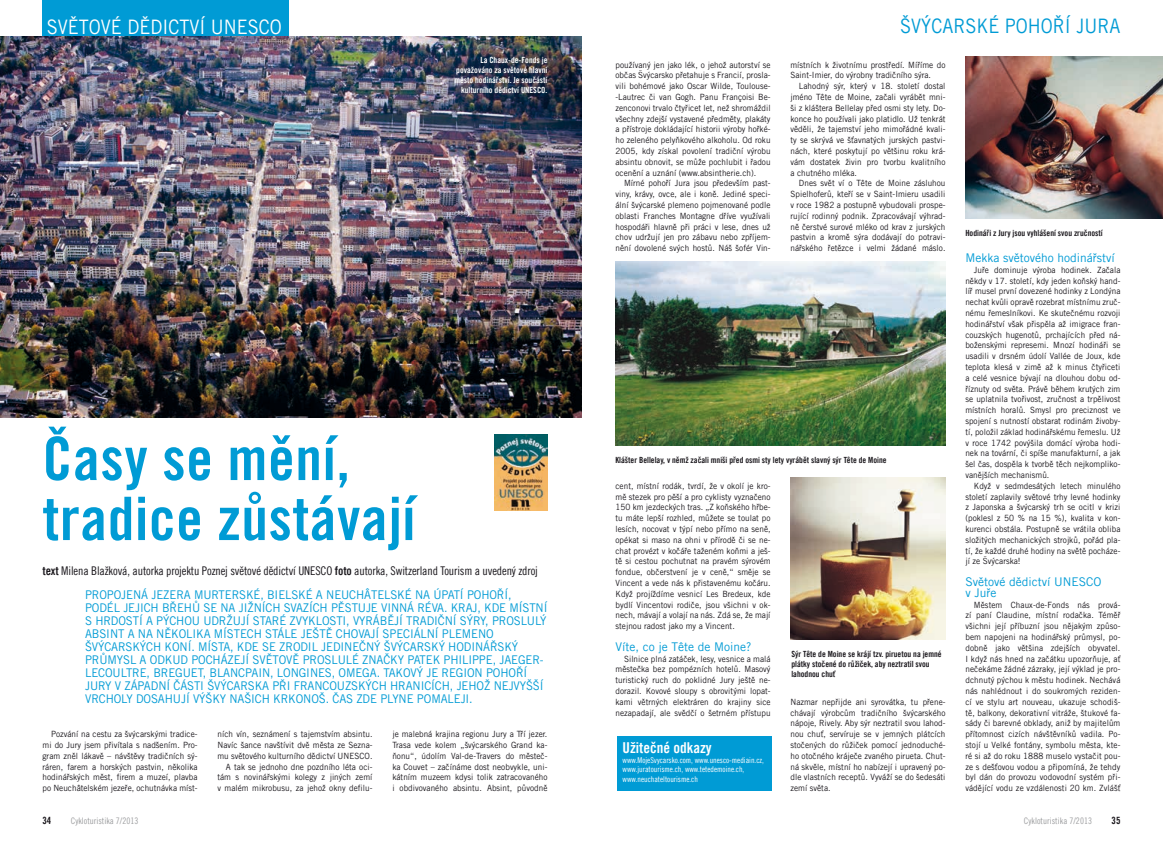
<style>
.page{position:relative;width:1163px;height:842px;background:#fff}
.page>*{position:absolute;margin:0;border:0;box-sizing:border-box;transform-origin:0 0}
.t1{font:60px/60px "Trade Gothic CE Bold Cond Twenty";letter-spacing:.01em;color:#009bd5}
.t2{font:20px "Trade Gothic CE";color:#fff;scale:.9 1}
.t3{font:20px "Trade Gothic CE";color:#009bd5;scale:.9 1}
.t4{font:15px "Trade Gothic CE Bold Cond Twenty";color:#fff}
.t5{font:12px/13px "Trade Gothic CE";letter-spacing:-.01em;color:#009bd5;scale:.95 1}
.t6{font:12px "Trade Gothic CE Cond Eighteen";letter-spacing:-.01em;color:#1a171c}
.t7{font:12px/10.8px "Trade Gothic CE";letter-spacing:-.01em;color:#009bd5}
.t8{font:10px "Trade Gothic CE Bold Cond Twenty";color:#1a171c}
.t9{font:9px "Trade Gothic CE Cond Eighteen";color:#9d9ea0}
.t10{font:8.6px/10.8px "Trade Gothic CE";letter-spacing:.005em;color:#1a171c;text-align:justify;scale:.95 1}
.t11{font:8.5px/10px "Trade Gothic CE Bold Cond Twenty";color:#1a171c}
.t12{font:8.5px/10px "Trade Gothic CE Bold Cond Twenty";color:#fff;text-align:right}
.t13{font:8px/9.5px "Trade Gothic CE Cond Eighteen";color:#fff}
.s1{font-family:"Trade Gothic CE Bold Cond Twenty"}
</style>
<div class="page">
<div style="left:43px;top:0;width:246px;height:37px;background:#009bd5"></div>
<img style="left:0;top:37px;width:581px;height:380px">
<img style="left:494px;top:435px;width:53px;height:75px">
<div style="left:617px;top:736px;width:154px;height:54px;background:#009bd5"></div>
<img style="left:965px;top:57px;width:197px;height:162px">
<img style="left:615px;top:262px;width:330px;height:183px">
<img style="left:790px;top:478px;width:155px;height:162px">
<h2 class="t2" style="left:47px;top:15px;width:263px">SVĚTOVÉ DĚDICTVÍ UNESCO</h2>
<p class="t12" style="left:454px;top:55px;width:94px">La Chaux-de-Fonds je považováno za světové hlavní město hodinářství. Je součástí kulturního dědictví UNESCO.</p>
<h1 class="t1" style="left:43px;top:429px;width:374px">Časy se mění, tradice zůstávají</h1>
<h3 class="t6" style="left:43px;top:564px;width:497px"><span class="s1">text</span> Milena Blažková, autorka projektu Poznej světové dědictví UNESCO <span class="s1">foto</span> autorka, Switzerland Tourism a uvedený zdroj</h3>
<p class="t5" style="left:85px;top:588px;width:488px">PROPOJENÁ JEZERA MURTERSKÉ, BIELSKÉ A NEUCHÂTELSKÉ NA ÚPATÍ POHOŘÍ, PODÉL JEJICH BŘEHŮ SE NA JIŽNÍCH SVAZÍCH PĚSTUJE VINNÁ RÉVA. KRAJ, KDE MÍSTNÍ S HRDOSTÍ A PÝCHOU UDRŽUJÍ STARÉ ZVYKLOSTI, VYRÁBĚJÍ TRADIČNÍ SÝRY, PROSLULÝ ABSINT A NA NĚKOLIKA MÍSTECH STÁLE JEŠTĚ CHOVAJÍ SPECIÁLNÍ PLEMENO ŠVÝCARSKÝCH KONÍ. MÍSTA, KDE SE ZRODIL JEDINEČNÝ ŠVÝCARSKÝ HODINÁŘSKÝ PRŮMYSL A ODKUD POCHÁZEJÍ SVĚTOVĚ PROSLULÉ ZNAČKY PATEK PHILIPPE, JAEGER-LECOULTRE, BREGUET, BLANCPAIN, LONGINES, OMEGA. TAKOVÝ JE REGION POHOŘÍ JURY V ZÁPADNÍ ČÁSTI ŠVÝCARSKA PŘI FRANCOUZSKÝCH HRANICÍCH, JEHOŽ NEJVYŠŠÍ VRCHOLY DOSAHUJÍ VÝŠKY NAŠICH KRKONOŠ. ČAS ZDE PLYNE POMALEJI.</p>
<p class="t10" style="left:43px;top:729px;width:165px;text-indent:9px">Pozvání na cestu za švýcarskými tradice&shy;mi do Jury jsem přivítala s nadšením. Pro&shy;gram zněl lákavě – návštěvy tradičních sý&shy;ráren, farem a horských pastvin, několika hodinářských měst, firem a muzeí, plavba po Neuchâtelském jezeře, ochutnávka míst-</p>
<p class="t10" style="left:217px;top:729px;width:165px;text-align:right">ních vín, seznámení s tajemstvím absintu.<br>Navíc šance navštívit dvě města ze Sezna&shy;mu světového kulturního dědictví UNESCO.<br>A tak se jednoho dne pozdního léta oci&shy;tám s novinářskými kolegy z jiných zemí v malém mikrobusu, za jehož okny defilu-</p>
<p class="t10" style="left:392px;top:729px;width:165px">je malebná krajina regionu Jury a Tří jezer.<br>Trasa vede kolem „švýcarského Grand ka&shy;ňonu“, údolím Val-de-Travers do městeč&shy;ka Couvet – začínáme dost neobvykle, uni&shy;kátním muzeem kdysi tolik zatracovaného i obdivovaného absintu. Absint, původně</p>
<h2 class="t3" style="left:900px;top:15px;width:246px">ŠVÝCARSKÉ POHOŘÍ JURA</h2>
<p class="t10" style="left:615px;top:59px;width:165px">používaný jen jako lék, o jehož autorství se občas Švýcarsko přetahuje s Francií, prosla&shy;vili bohémové jako Oscar Wilde, Toulouse--Lautrec či van Gogh. Panu Françoisi Be&shy;zenconovi trvalo čtyřicet let, než shromáždil všechny zdejší vystavené předměty, plakáty a přístroje dokládající historii výroby hořké&shy;ho zeleného pelyňkového alkoholu. Od roku 2005, kdy získal povolení tradiční výrobu absintu obnovit, se může pochlubit i řadou ocenění a uznání (www.absintherie.ch).</p>
<p class="t10" style="left:615px;top:178px;width:165px;text-indent:9px">Mírné pohoří Jura jsou především past&shy;viny, krávy, ovce, ale i koně. Jediné speci&shy;ální švýcarské plemeno pojmenované podle oblasti Franches Montagne dříve využívali hospodáři hlavně při práci v lese, dnes už chov udržují jen pro zábavu nebo zpříjem&shy;nění dovolené svých hostů. Náš šofér Vin-</p>
<p class="t10" style="left:790px;top:59px;width:165px">místních k životnímu prostředí. Míříme do<br>Saint-Imier, do výrobny tradičního sýra.</p>
<p class="t10" style="left:790px;top:81px;width:165px;text-indent:9px">Lahodný sýr, který v 18. století dostal jméno Tête de Moine, začali vyrábět mni&shy;ši z kláštera Bellelay před osmi sty lety. Do&shy;konce ho používali jako platidlo. Už tenkrát věděli, že tajemství jeho mimořádné kvali&shy;ty se skrývá ve šťavnatých jurských pastvi&shy;nách, které poskytují po většinu roku krá&shy;vám dostatek živin pro tvorbu kvalitního a chutného mléka.</p>
<p class="t10" style="left:790px;top:178px;width:165px;text-indent:9px">Dnes svět ví o Tête de Moine zásluhou Spielhoferů, kteří se v Saint-Imieru usadili v roce 1982 a postupně vybudovali prospe&shy;rující rodinný podnik. Zpracovávají výhrad&shy;ně čerstvé surové mléko od krav z jurských pastvin a kromě sýra dodávají do potravi&shy;nářského řetězce i velmi žádané máslo.</p>
<p class="t11" style="left:615px;top:455px;width:272px">Klášter Bellelay, v němž začali mniši před osmi sty lety vyrábět slavný sýr Tête de Moine</p>
<p class="t10" style="left:615px;top:480px;width:165px">cent, místní rodák, tvrdí, že v okolí je kro&shy;mě stezek pro pěší a pro cyklisty vyznačeno 150 km jezdeckých tras. „Z koňského hřbe&shy;tu máte lepší rozhled, můžete se toulat po lesích, nocovat v týpí nebo přímo na seně, opékat si maso na ohni v přírodě či se ne&shy;chat provézt v kočáře taženém koňmi a ješ&shy;tě si cestou pochutnat na pravém sýrovém fondue, občerstvení je v ceně,“ směje se Vincent a vede nás k přistavenému kočáru.<br>Když projíždíme vesnicí Les Bredeux, kde bydlí Vincentovi rodiče, jsou všichni v ok&shy;nech, mávají a volají na nás. Zdá se, že mají stejnou radost jako my a Vincent.</p>
<h3 class="t7" style="left:615px;top:641px;width:137px">Víte, co je Tête de Moine?</h3>
<p class="t10" style="left:615px;top:653px;width:165px;text-indent:9px">Silnice plná zatáček, lesy, vesnice a malá městečka bez pompézních hotelů. Masový turistický ruch do poklidné Jury ještě ne&shy;dorazil. Kovové sloupy s obrovitými lopat&shy;kami větrných elektráren do krajiny sice nezapadají, ale svědčí o šetrném přístupu</p>
<h3 class="t4" style="left:622px;top:739px;width:91px">Užitečné odkazy</h3>
<p class="t13" style="left:622px;top:755px;width:143px">www.MojeSvycarsko.com, www.unesco-mediain.cz, www.juratourisme.ch, www.tetedemoine.ch, www.neuchateltourisme.ch</p>
<p class="t11" style="left:791px;top:649px;width:152px">Sýr Tête de Moine se krájí tzv. piruetou na jemné plátky stočené do růžiček, aby neztratil svou lahodnou chuť</p>
<p class="t10" style="left:790px;top:696px;width:165px">Nazmar nepřijde ani syrovátka, tu přene&shy;chávají výrobcům tradičního švýcarského nápoje, Rively. Aby sýr neztratil svou lahod&shy;nou chuť, servíruje se v jemných plátcích stočených do růžiček pomocí jednoduché&shy;ho otočného kráječe zvaného pirueta. Chut&shy;ná skvěle, místní ho nabízejí i upravený po&shy;dle vlastních receptů. Vyváží se do šedesáti zemí světa.</p>
<p class="t11" style="left:965px;top:228px;width:139px">Hodináři z Jury jsou vyhlášení svou zručností</p>
<h3 class="t7" style="left:965px;top:252px;width:151px">Mekka světového hodinářství</h3>
<p class="t10" style="left:965px;top:264px;width:165px;text-indent:9px">Juře dominuje výroba hodinek. Začala někdy v 17. století, kdy jeden koňský hand&shy;líř musel první dovezené hodinky z Londýna nechat kvůli opravě rozebrat místnímu zruč&shy;nému řemeslníkovi. Ke skutečnému rozvoji hodinářství však přispěla až imigrace fran&shy;couzských hugenotů, prchajících před ná&shy;boženskými represemi. Mnozí hodináři se usadili v drsném údolí Vallée de Joux, kde teplota klesá v zimě až k minus čtyřiceti a celé vesnice bývají na dlouhou dobu od&shy;říznuty od světa. Právě během krutých zim se uplatnila tvořivost, zručnost a trpělivost místních horalů. Smysl pro preciznost ve spojení s nutností obstarat rodinám živoby&shy;tí, položil základ hodinářskému řemeslu. Už v roce 1742 povýšila domácí výroba hodi&shy;nek na tovární, či spíše manufakturní, a jak šel čas, dospěla k tvorbě těch nejkompliko&shy;vanějších mechanismů.</p>
<p class="t10" style="left:965px;top:480px;width:165px;text-indent:9px">Když v sedmdesátých letech minulého století zaplavily světové trhy levné hodinky z Japonska a švýcarský trh se ocitl v krizi (poklesl z 50 % na 15 %), kvalita v kon&shy;kurenci obstála. Postupně se vrátila obliba složitých mechanických strojků, pořád pla&shy;tí, že každé druhé hodiny na světě pocháze&shy;jí ze Švýcarska!</p>
<h3 class="t7" style="left:965px;top:576px;width:137px">Světové dědictví UNESCO v Juře</h3>
<p class="t10" style="left:965px;top:599px;width:165px;text-indent:9px">Městem Chaux-de-Fonds nás prová&shy;zí paní Claudine, místní rodačka. Téměř všichni její příbuzní jsou nějakým způso&shy;bem napojeni na hodinářský průmysl, po&shy;dobně jako většina zdejších obyvatel.<br>I když nás hned na začátku upozorňuje, ať nečekáme žádné zázraky, její výklad je pro&shy;dchnutý pýchou k městu hodinek. Nechává nás nahlédnout i do soukromých reziden&shy;cí ve stylu art nouveau, ukazuje schodiš&shy;tě, balkony, dekorativní vitráže, štukové fa&shy;sády či barevné obklady, aniž by majitelům přítomnost cizích návštěvníků vadila. Po&shy;stojí u Velké fontány, symbolu města, kte&shy;ré si až do roku 1888 muselo vystačit pou&shy;ze s dešťovou vodou a připomíná, že tehdy byl dán do provozu vodovodní systém při&shy;vádějící vodu ze vzdálenosti 20 km. Zvlášť</p>
<p class="t8" style="left:43px;top:814px;width:10px">34</p>
<p class="t9" style="left:71px;top:815px;width:69px">Cykloturistika 7/2013</p>
<p class="t9" style="left:1023px;top:815px;width:70px">Cykloturistika 7/2013</p>
<p class="t8" style="left:1111px;top:814px;width:10px">35</p>
</div>
